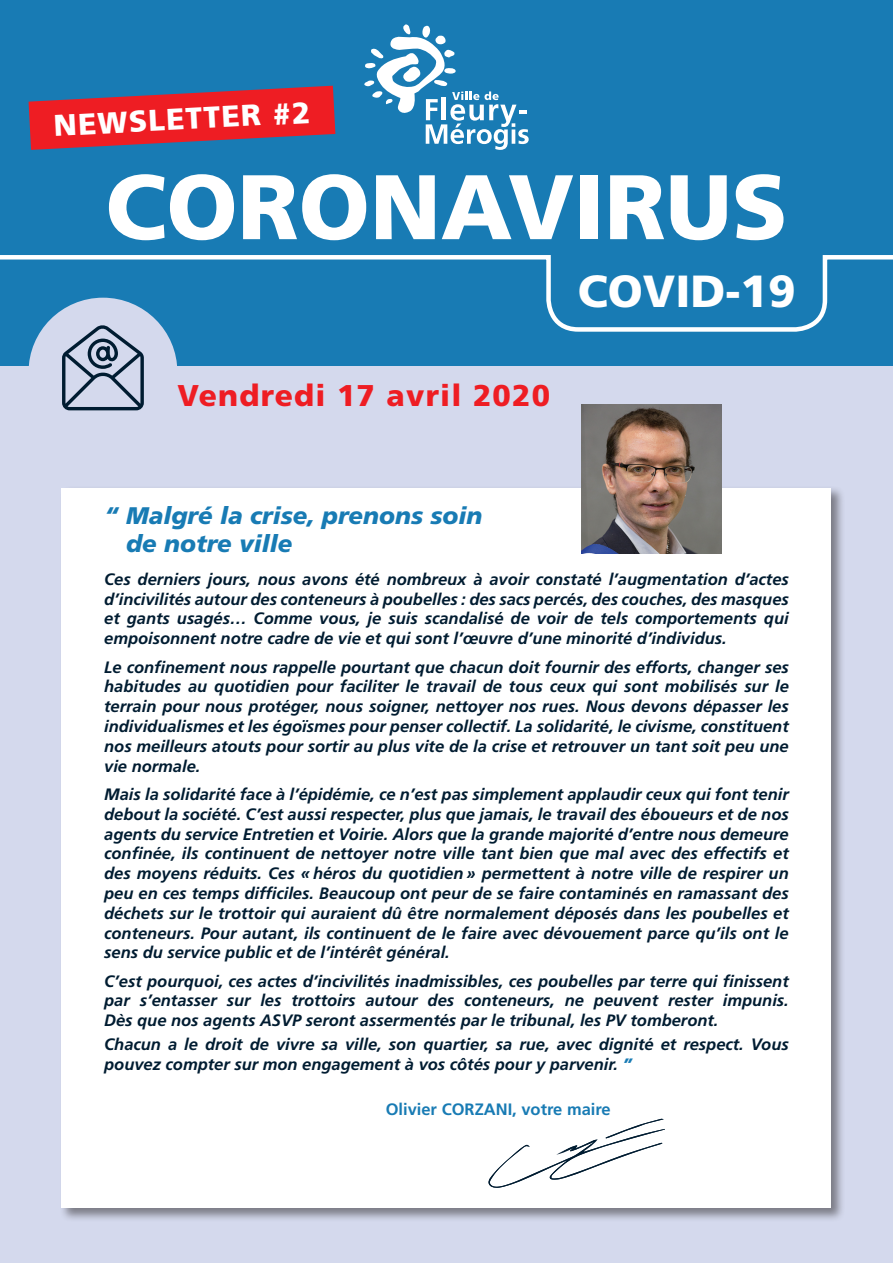
<style>
.page{position:relative;width:893px;height:1263px;background:#fff}
.page>*{position:absolute;margin:0;border:0;box-sizing:border-box;transform-origin:0 0}
.t1{font:900 91.5px "Frutiger";color:#fff}
.t2{font:900 45px "Frutiger";color:#fff}
.t3{font:900 30px "Frutiger";letter-spacing:.04em;color:#ee1d23}
.t4{font:900 30px "Frutiger";color:#fff}
.t5{font:italic 900 24px/28.8px "Frutiger";color:#187bb4}
.t6{font:italic 700 16.5px/19.8px "Frutiger";color:#001c31;text-align:justify}
.t7{font:700 16.5px "Frutiger";color:#187bb4}
.s1{font-weight:900;color:#187bb4}
</style>
<div class="page">
<div style="left:0;top:359px;width:893px;height:904px;background:#d4d9ed"></div>
<div style="left:0;top:0;width:893px;height:366px;background:#187bb4"></div>
<svg style="left:364px;top:24px;width:165px;height:126px"></svg>
<svg style="left:0;top:255px;width:893px;height:79px"></svg>
<svg style="left:29px;top:86px;width:306px;height:64px"></svg>
<div style="left:29px;top:298px;width:148px;height:148px;background:#d4d9ed;border-radius:50%"></div>
<svg style="left:62px;top:325px;width:82px;height:85px"></svg>
<div style="left:59px;top:486px;width:787px;height:736px;background:#231f20;opacity:.5"></div>
<div style="left:62px;top:488px;width:769px;height:720px;background:#fff"></div>
<svg style="left:488px;top:1119px;width:177px;height:69px"></svg>
<img style="left:582px;top:405px;width:140px;height:149px">
<p class="t4" style="left:53px;top:108px;width:259px;rotate:-3deg">NEWSLETTER #2</p>
<p class="t1" style="left:105px;top:152px;width:684px">CORONAVIRUS</p>
<p class="t2" style="left:578px;top:264px;width:219px">COVID-19</p>
<p class="t3" style="left:178px;top:377px;width:374px">Vendredi 17 avril 2020</p>
<p class="t5" style="left:126px;top:500px;width:358px;text-indent:-22px">“ Malgré la crise, prenons soin de notre ville</p>
<p class="t6" style="left:104px;top:569px;width:686px">Ces derniers jours, nous avons été nombreux à avoir constaté l’augmentation d’actes d’incivilités autour des conteneurs à poubelles : des sacs percés, des couches, des masques et gants usagés… Comme vous, je suis scandalisé de voir de tels comportements qui empoisonnent notre cadre de vie et qui sont l’œuvre d’une minorité d’individus.</p>
<p class="t6" style="left:104px;top:657px;width:686px">Le confinement nous rappelle pourtant que chacun doit fournir des efforts, changer ses habitudes au quotidien pour faciliter le travail de tous ceux qui sont mobilisés sur le terrain pour nous protéger, nous soigner, nettoyer nos rues. Nous devons dépasser les individualismes et les égoïsmes pour penser collectif. La solidarité, le civisme, constituent nos meilleurs atouts pour sortir au plus vite de la crise et retrouver un tant soit peu une vie normale.</p>
<p class="t6" style="left:104px;top:784px;width:686px">Mais la solidarité face à l’épidémie, ce n’est pas simplement applaudir ceux qui font tenir debout la société. C’est aussi respecter, plus que jamais, le travail des éboueurs et de nos agents du service Entretien et Voirie. Alors que la grande majorité d’entre nous demeure confinée, ils continuent de nettoyer notre ville tant bien que mal avec des effectifs et des moyens réduits. Ces «héros du quotidien» permettent à notre ville de respirer un peu en ces temps difficiles. Beaucoup ont peur de se faire contaminés en ramassant des déchets sur le trottoir qui auraient dû être normalement déposés dans les poubelles et conteneurs. Pour autant, ils continuent de le faire avec dévouement parce qu’ils ont le sens du service public et de l’intérêt général.</p>
<p class="t6" style="left:104px;top:971px;width:686px">C’est pourquoi, ces actes d’incivilités inadmissibles, ces poubelles par terre qui finissent par s’entasser sur les trottoirs autour des conteneurs, ne peuvent rester impunis.<br>Dès que nos agents ASVP seront assermentés par le tribunal, les PV tomberont.</p>
<p class="t6" style="left:104px;top:1034px;width:686px">Chacun a le droit de vivre sa ville, son quartier, sa rue, avec dignité et respect. Vous pouvez compter sur mon engagement à vos côtés pour y parvenir. <span class="s1">”</span></p>
<p class="t7" style="left:386px;top:1100px;width:227px">Olivier CORZANI, votre maire</p>
</div>
